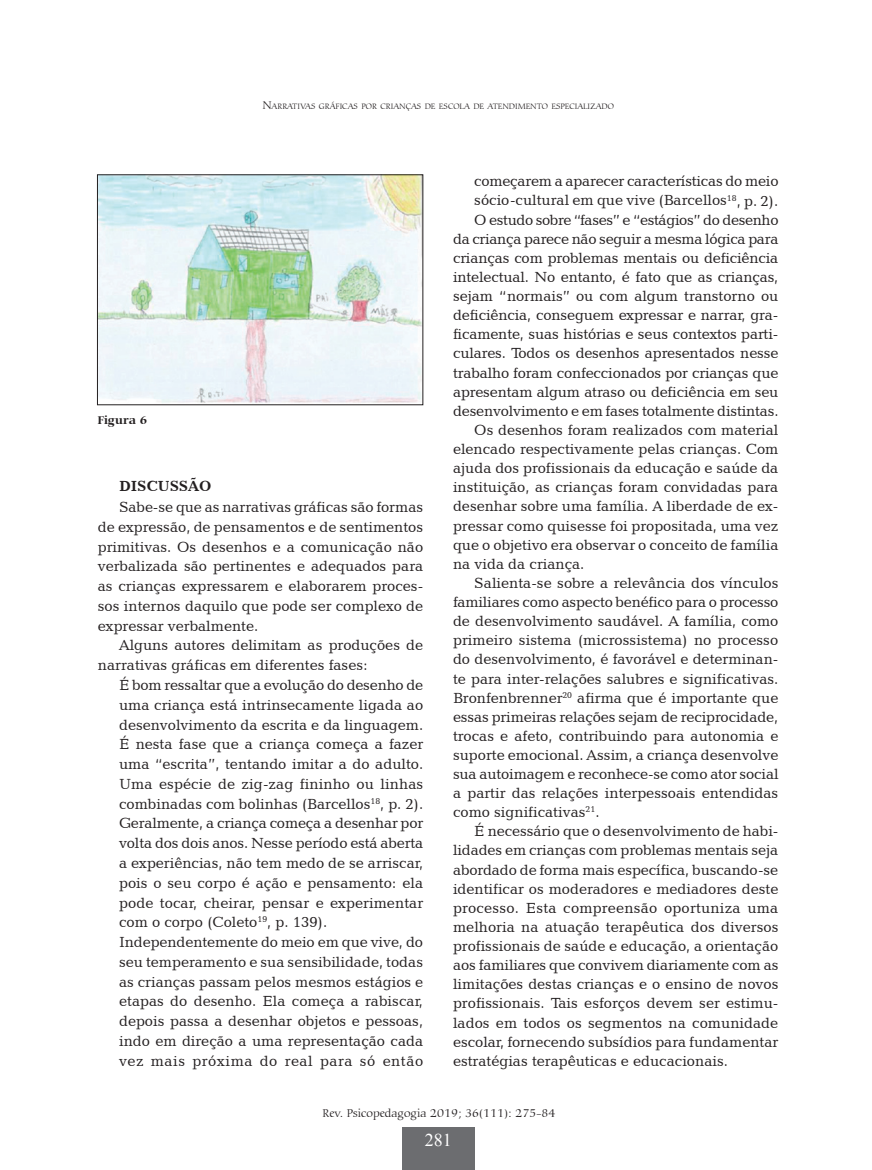
<style>
.page{position:relative;width:872px;height:1170px;background:#fff}
.page>*{position:absolute;margin:0;border:0;box-sizing:border-box;transform-origin:0 0}
.t1{font:18px "Times New Roman";color:#fff}
.t2{font:15px/19.8px "Candida BT";color:#231f20}
.t3{font:15px "Candida BT";letter-spacing:-.02em;color:#231f20}
.t4{font:15px "Candida BT";letter-spacing:-.025em;color:#231f20}
.t5{font:700 15px "Candida BT";color:#231f20}
.t6{font:300 12px "Carmina BT";color:#231f20}
.t7{font:700 12px "Carmina BT";color:#231f20}
.t8{font:300 8.4px "Carmina BT";color:#231f20}
.s1{font-size:12px}
</style>
<div class="page">
<div style="left:402px;top:1126px;width:72px;height:43px;background:#6c6d70"></div>
<img style="left:99px;top:176px;width:322px;height:227px">
<div style="left:97px;top:174px;width:326px;height:231px;border:1px solid #231f20"></div>
<p class="t8" style="left:262px;top:101px;width:353px"><span class="s1">N</span>ARRATIVAS GRÁFICAS POR CRIANÇAS DE ESCOLA DE ATENDIMENTO ESPECIALIZADO</p>
<p class="t7" style="left:97px;top:413px;width:52px">Figura 6</p>
<p class="t5" style="left:119px;top:476px;width:94px">DISCUSSÃO</p>
<p class="t2" style="left:98px;top:496px;width:327px;text-align:justify;text-indent:21px">Sabe-se que as narrativas gráficas são formas de expressão, de pensamentos e de sentimentos primitivas. Os desenhos e a comunicação não verbalizada são pertinentes e adequados para as crianças expressarem e elaborarem proces&shy;sos internos daquilo que pode ser complexo de expressar verbalmente.</p>
<p class="t2" style="left:98px;top:635px;width:327px;text-indent:21px">Alguns autores delimitam as produções de narrativas gráficas em diferentes fases:</p>
<p class="t2" style="left:119px;top:674px;width:306px">É bom ressaltar que a evolução do desenho de uma criança está intrinsecamente ligada ao desenvolvimento da escrita e da linguagem.<br>É nesta fase que a criança começa a fazer uma “escrita”, tentando imitar a do adulto.<br>Uma espécie de zig-zag fininho ou linhas combinadas com bolinhas (Barcellos<sup>18</sup>, p. 2).<br>Geralmente, a criança começa a desenhar por volta dos dois anos. Nesse período está aberta a experiências, não tem medo de se arriscar, pois o seu corpo é ação e pensamento: ela pode tocar, cheirar, pensar e experimentar com o corpo (Coleto<sup>19</sup>, p. 139).<br>Independentemente do meio em que vive, do seu temperamento e sua sensibilidade, todas as crianças passam pelos mesmos estágios e etapas do desenho. Ela começa a rabiscar, depois passa a desenhar objetos e pessoas, indo em direção a uma representação cada vez mais próxima do real para só então</p>
<p class="t2" style="left:474px;top:170px;width:306px">começarem a aparecer características do meio</p>
<p class="t2" style="left:474px;top:190px;width:306px">sócio-cultural em que vive (Barcellos<sup>18</sup>, p. 2).</p>
<p class="t4" style="left:474px;top:210px;width:306px">O estudo sobre “fases” e “estágios” do desenho</p>
<p class="t3" style="left:453px;top:229px;width:327px">da criança parece não seguir a mesma lógica para</p>
<p class="t2" style="left:453px;top:247px;width:327px">crianças com problemas mentais ou deficiência</p>
<p class="t2" style="left:453px;top:266px;width:327px">intelectual. No entanto, é fato que as crianças,</p>
<p class="t2" style="left:453px;top:286px;width:327px">sejam “normais” ou com algum transtorno ou</p>
<p class="t2" style="left:453px;top:305px;width:327px">deficiência, conseguem expressar e narrar, gra-</p>
<p class="t2" style="left:453px;top:324px;width:327px">ficamente, suas histórias e seus contextos parti-</p>
<p class="t2" style="left:453px;top:343px;width:327px">culares. Todos os desenhos apresentados nesse</p>
<p class="t2" style="left:453px;top:362px;width:327px">trabalho foram confeccionados por crianças que</p>
<p class="t2" style="left:453px;top:381px;width:327px">apresentam algum atraso ou deficiência em seu</p>
<p class="t2" style="left:453px;top:400px;width:327px">desenvolvimento e em fases totalmente distintas.</p>
<p class="t2" style="left:474px;top:419px;width:306px">Os desenhos foram realizados com material</p>
<p class="t2" style="left:453px;top:438px;width:327px">elencado respectivamente pelas crianças. Com</p>
<p class="t2" style="left:453px;top:458px;width:327px">ajuda dos profissionais da educação e saúde da</p>
<p class="t2" style="left:453px;top:477px;width:327px">instituição, as crianças foram convidadas para</p>
<p class="t2" style="left:453px;top:496px;width:327px">desenhar sobre uma família. A liberdade de ex-</p>
<p class="t2" style="left:453px;top:515px;width:327px">pressar como quisesse foi propositada, uma vez</p>
<p class="t2" style="left:453px;top:534px;width:327px">que o objetivo era observar o conceito de família</p>
<p class="t2" style="left:453px;top:553px;width:133px">na vida da criança.</p>
<p class="t2" style="left:474px;top:572px;width:306px">Salienta-se sobre a relevância dos vínculos</p>
<p class="t2" style="left:453px;top:591px;width:327px">familiares como aspecto benéfico para o processo</p>
<p class="t2" style="left:453px;top:610px;width:327px">de desenvolvimento saudável. A família, como</p>
<p class="t2" style="left:453px;top:630px;width:327px">primeiro sistema (microssistema) no processo</p>
<p class="t2" style="left:453px;top:649px;width:327px">do desenvolvimento, é favorável e determinan-</p>
<p class="t2" style="left:453px;top:668px;width:327px">te para inter-relações salubres e significativas.</p>
<p class="t2" style="left:453px;top:687px;width:327px">Bronfenbrenner<sup>20</sup> afirma que é importante que</p>
<p class="t2" style="left:453px;top:706px;width:327px">essas primeiras relações sejam de reciprocidade,</p>
<p class="t2" style="left:453px;top:725px;width:327px">trocas e afeto, contribuindo para autonomia e</p>
<p class="t2" style="left:453px;top:744px;width:327px">suporte emocional. Assim, a criança desenvolve</p>
<p class="t2" style="left:453px;top:763px;width:327px">sua autoimagem e reconhece-se como ator social</p>
<p class="t2" style="left:453px;top:782px;width:327px">a partir das relações interpessoais entendidas</p>
<p class="t2" style="left:453px;top:801px;width:148px">como significativas<sup>21</sup>.</p>
<p class="t2" style="left:474px;top:821px;width:306px">É necessário que o desenvolvimento de habi-</p>
<p class="t2" style="left:453px;top:840px;width:327px">lidades em crianças com problemas mentais seja</p>
<p class="t2" style="left:453px;top:859px;width:327px">abordado de forma mais específica, buscando-se</p>
<p class="t2" style="left:453px;top:878px;width:327px">identificar os moderadores e mediadores deste</p>
<p class="t2" style="left:453px;top:897px;width:327px">processo. Esta compreensão oportuniza uma</p>
<p class="t2" style="left:453px;top:916px;width:327px">melhoria na atuação terapêutica dos diversos</p>
<p class="t2" style="left:453px;top:935px;width:327px">profissionais de saúde e educação, a orientação</p>
<p class="t2" style="left:453px;top:954px;width:327px">aos familiares que convivem diariamente com as</p>
<p class="t2" style="left:453px;top:973px;width:327px">limitações destas crianças e o ensino de novos</p>
<p class="t2" style="left:453px;top:993px;width:327px">profissionais. Tais esforços devem ser estimu-</p>
<p class="t2" style="left:453px;top:1012px;width:327px">lados em todos os segmentos na comunidade</p>
<p class="t2" style="left:453px;top:1031px;width:327px">escolar, fornecendo subsídios para fundamentar</p>
<p class="t2" style="left:453px;top:1050px;width:276px">estratégias terapêuticas e educacionais.</p>
<p class="t6" style="left:322px;top:1106px;width:234px">Rev. Psicopedagogia 2019; 36(111): 275-84</p>
<p class="t1" style="left:425px;top:1127px;width:28px">281</p>
</div>
